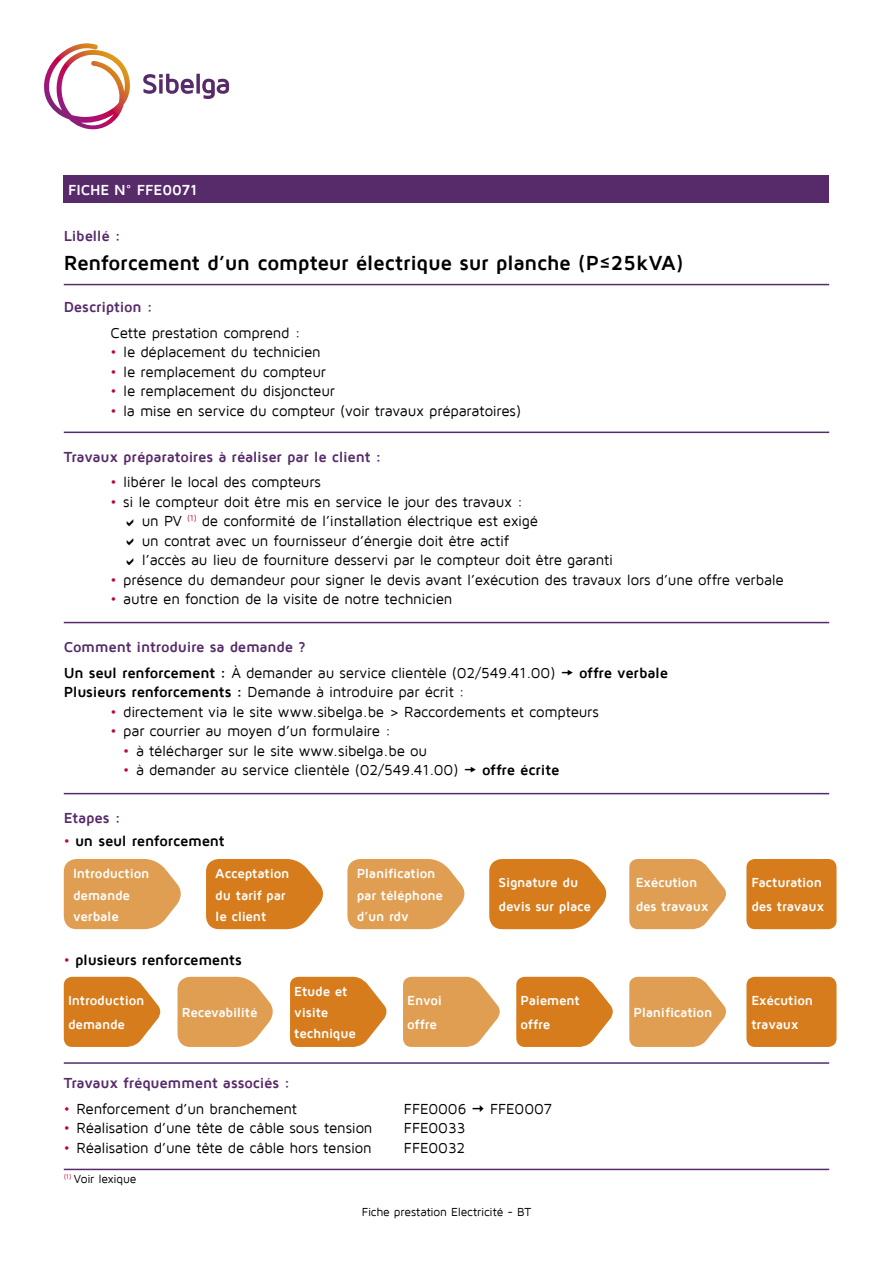
<style>
.page{position:relative;width:893px;height:1263px;background:#fff}
.page>*{position:absolute;margin:0;border:0;box-sizing:border-box;transform-origin:0 0}
.t1{font:700 21px "Maven Pro";letter-spacing:-.015em;color:#000}
.t2{font:15px/19.5px "Maven Pro";letter-spacing:-.015em;color:#000}
.t3{font:700 15px "Maven Pro";letter-spacing:-.015em;color:#572b6a}
.t4{font:700 15px "Maven Pro";letter-spacing:-.01em;color:#000}
.t5{font:700 15px "Maven Pro";letter-spacing:-.005em;color:#fff}
.t6{font:700 13.5px/21px "Maven Pro";letter-spacing:-.015em;color:#fff}
.t7{font:12px "Maven Pro";letter-spacing:-.015em;color:#000}
.s1{color:#c40046}
.s2{font-weight:700;color:#572b6a}
.s3{font-weight:700}
.s4{font-weight:400;color:#c40046}
</style>
<div class="page">
<svg style="left:143px;top:74px;width:51px;height:20px"></svg>
<svg style="left:196px;top:74px;width:4px;height:20px"></svg>
<svg style="left:202px;top:79px;width:27px;height:20px"></svg>
<svg style="left:44px;top:43px;width:86px;height:87px"></svg>
<div style="left:64px;top:175px;width:765px;height:27px;background:#572b6a"></div>
<hr style="left:64px;top:284px;width:765px;height:1px;background:#572b6a">
<hr style="left:64px;top:432px;width:765px;height:1px;background:#572b6a">
<hr style="left:64px;top:622px;width:765px;height:1px;background:#572b6a">
<hr style="left:64px;top:793px;width:765px;height:1px;background:#572b6a">
<hr style="left:64px;top:1062px;width:765px;height:2px;background:#572b6a">
<hr style="left:64px;top:1169px;width:765px;height:1px;background:#572b6a">
<svg style="left:64px;top:977px;width:97px;height:70px;background:#db8d39"></svg>
<svg style="left:290px;top:977px;width:97px;height:70px;background:#db8c39"></svg>
<svg style="left:516px;top:977px;width:97px;height:70px;background:#db8c39"></svg>
<div style="left:746px;top:977px;width:90px;height:70px;background:#d67c1c;border-radius:9px"></div>
<div style="left:746px;top:859px;width:90px;height:70px;background:#d67c1c;border-radius:9px"></div>
<svg style="left:178px;top:977px;width:95px;height:70px;background:#e3a967"></svg>
<svg style="left:64px;top:859px;width:117px;height:70px;background:#e3a763"></svg>
<svg style="left:206px;top:859px;width:117px;height:70px;background:#da8832"></svg>
<svg style="left:347px;top:859px;width:118px;height:70px;background:#e3a864"></svg>
<svg style="left:489px;top:859px;width:118px;height:70px;background:#da8933"></svg>
<svg style="left:403px;top:977px;width:97px;height:70px;background:#e3aa67"></svg>
<svg style="left:629px;top:977px;width:97px;height:70px;background:#e3aa67"></svg>
<svg style="left:629px;top:859px;width:97px;height:70px;background:#e3aa67"></svg>
<p class="t5" style="left:68px;top:180px;width:131px">FICHE N° FFE0071</p>
<p class="t3" style="left:64px;top:227px;width:58px">Libellé :</p>
<h1 class="t1" style="left:64px;top:249px;width:621px">Renforcement d’un compteur électrique sur planche (P≤25kVA)</h1>
<p class="t3" style="left:64px;top:298px;width:91px">Description :</p>
<p class="t2" style="left:111px;top:322px;width:192px">Cette prestation comprend :</p>
<p class="t2" style="left:111px;top:342px;width:212px"><span class="s1">•</span> le déplacement du technicien</p>
<p class="t2" style="left:111px;top:361px;width:217px"><span class="s1">•</span> le remplacement du compteur</p>
<p class="t2" style="left:111px;top:381px;width:226px"><span class="s1">•</span> le remplacement du disjoncteur</p>
<p class="t2" style="left:111px;top:400px;width:412px"><span class="s1">•</span> la mise en service du compteur (voir travaux préparatoires)</p>
<p class="t3" style="left:64px;top:447px;width:319px">Travaux préparatoires à réaliser par le client :</p>
<p class="t2" style="left:111px;top:472px;width:212px"><span class="s1">•</span> libérer le local des compteurs</p>
<p class="t2" style="left:142px;top:491px;width:473px;text-indent:-31px"><span class="s1">•</span> si le compteur doit être mis en service le jour des travaux :<br>un PV <sup>(1)</sup> de conformité de l’installation électrique est exigé<br>un contrat avec un fournisseur d’énergie doit être actif<br>l’accès au lieu de fourniture desservi par le compteur doit être garanti</p>
<p class="t2" style="left:111px;top:569px;width:675px"><span class="s1">•</span> présence du demandeur pour signer le devis avant l’exécution des travaux lors d’une offre verbale</p>
<p class="t2" style="left:111px;top:589px;width:343px"><span class="s1">•</span> autre en fonction de la visite de notre technicien</p>
<p class="t2" style="left:64px;top:634px;width:493px;line-height:25.5px"><span class="s2">Comment introduire sa demande ?<br></span><span class="s3">Un seul renforcement :</span> À demander au service clientèle (02/549.41.00)</p>
<p class="t4" style="left:579px;top:663px;width:90px">offre verbale</p>
<p class="t2" style="left:64px;top:682px;width:403px"><span class="s3">Plusieurs renforcements :</span> Demande à introduire par écrit :</p>
<p class="t2" style="left:111px;top:701px;width:490px"><span class="s1">•</span> directement via le site www.sibelga.be &gt; Raccordements et compteurs</p>
<p class="t2" style="left:111px;top:721px;width:282px"><span class="s1">•</span> par courrier au moyen d’un formulaire :</p>
<p class="t2" style="left:123px;top:740px;width:305px"><span class="s1">•</span> à télécharger sur le site www.sibelga.be ou</p>
<p class="t2" style="left:123px;top:760px;width:337px"><span class="s1">•</span> à demander au service clientèle (02/549.41.00)</p>
<p class="t4" style="left:482px;top:760px;width:79px">offre écrite</p>
<p class="t3" style="left:64px;top:808px;width:58px">Etapes :</p>
<p class="t4" style="left:64px;top:831px;width:162px"><span class="s4">•</span> un seul renforcement</p>
<p class="t6" style="left:73px;top:863px;width:78px">Introduction demande verbale</p>
<p class="t6" style="left:215px;top:863px;width:76px">Acceptation du tarif par le client</p>
<p class="t6" style="left:357px;top:863px;width:88px">Planification par téléphone d’un rdv</p>
<p class="t6" style="left:499px;top:870px;width:94px;line-height:24px">Signature du devis sur place</p>
<p class="t6" style="left:636px;top:870px;width:74px;line-height:24px">Exécution des travaux</p>
<p class="t6" style="left:751px;top:870px;width:74px;line-height:24px">Facturation des travaux</p>
<p class="t4" style="left:64px;top:950px;width:180px"><span class="s4">•</span> plusieurs renforcements</p>
<p class="t6" style="left:68px;top:988px;width:78px;line-height:24px">Introduction demande</p>
<p class="t6" style="left:294px;top:980px;width:63px">Etude et visite technique</p>
<p class="t6" style="left:521px;top:988px;width:61px;line-height:24px">Paiement offre</p>
<p class="t6" style="left:751px;top:988px;width:63px;line-height:24px">Exécution travaux</p>
<p class="t6" style="left:407px;top:988px;width:36px;line-height:24px">Envoi offre</p>
<p class="t6" style="left:634px;top:1001px;width:80px">Planification</p>
<p class="t6" style="left:182px;top:1001px;width:77px">Recevabilité</p>
<p class="t3" style="left:64px;top:1074px;width:228px">Travaux fréquemment associés :</p>
<p class="t2" style="left:64px;top:1098px;width:235px"><span class="s1">•</span> Renforcement d’un branchement</p>
<p class="t2" style="left:404px;top:1098px;width:64px">FFE0006</p>
<p class="t2" style="left:490px;top:1098px;width:64px">FFE0007</p>
<p class="t2" style="left:64px;top:1118px;width:310px"><span class="s1">•</span> Réalisation d’une tête de câble sous tension</p>
<p class="t2" style="left:404px;top:1118px;width:63px">FFE0033</p>
<p class="t2" style="left:64px;top:1137px;width:309px"><span class="s1">•</span> Réalisation d’une tête de câble hors tension</p>
<p class="t2" style="left:404px;top:1137px;width:63px">FFE0032</p>
<p class="t7" style="left:64px;top:1171px;width:74px"><sup>(1)</sup> Voir lexique</p>
<p class="t7" style="left:362px;top:1205px;width:171px">Fiche prestation Electricité - BT</p>
</div>
